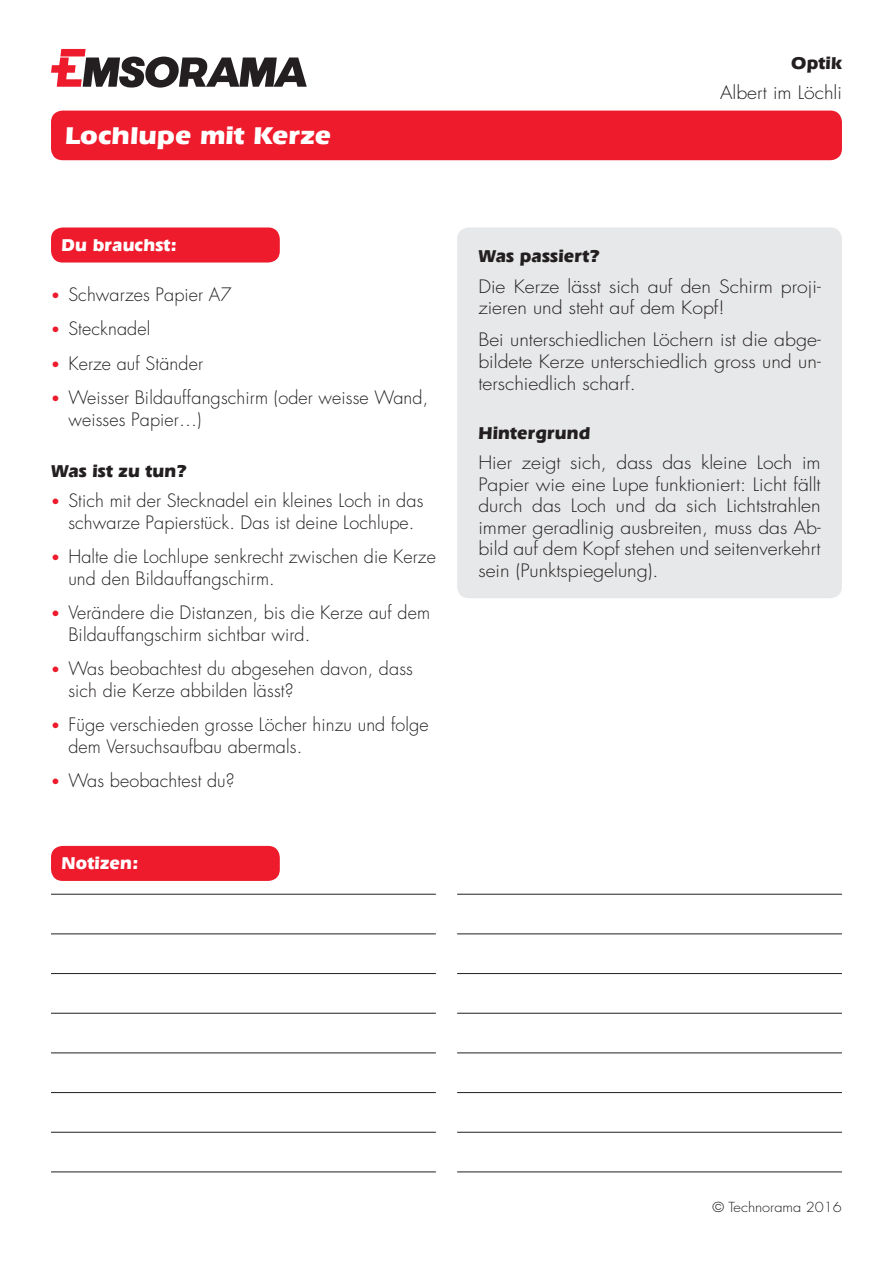
<style>
.page{position:relative;width:893px;height:1263px;background:#fff}
.page>*{position:absolute;margin:0;border:0;box-sizing:border-box;transform-origin:0 0}
.t1{font:700 25.5px "Eras IT Cby BT";color:#fff;scale:1.1 1}
.t2{font:300 18px/21.6px "Futura";letter-spacing:.01em;color:#231f20}
.t3{font:300 18px/21.6px "Futura";letter-spacing:.01em;color:#231f20;text-align:justify;scale:1.08 1}
.t4{font:700 18px "Eras IT Cby BT";letter-spacing:.01em;color:#231f20}
.t5{font:700 18px "Eras IT Cby BT";letter-spacing:.01em;color:#fff}
.t6{font:300 13.5px "Futura";color:#231f20;scale:1.08 1}
.s1{font-weight:400;font-size:15px;color:#ee1b2c}
</style>
<div class="page">
<div style="left:51px;top:111px;width:791px;height:49px;background:#ee1b2c;border-radius:12px"></div>
<svg style="left:51px;top:49px;width:256px;height:39px"></svg>
<div style="left:51px;top:227px;width:229px;height:36px;background:#ee1b2c;border-radius:12px"></div>
<div style="left:51px;top:846px;width:229px;height:35px;background:#ee1b2c;border-radius:12px"></div>
<hr style="left:51px;top:1013px;width:385px;height:1px;background:#231f20">
<hr style="left:51px;top:934px;width:385px;height:1px;background:#231f20">
<hr style="left:457px;top:1013px;width:385px;height:1px;background:#231f20">
<hr style="left:457px;top:934px;width:385px;height:1px;background:#231f20">
<hr style="left:51px;top:973px;width:385px;height:1px;background:#231f20">
<hr style="left:51px;top:894px;width:385px;height:1px;background:#231f20">
<hr style="left:457px;top:973px;width:385px;height:1px;background:#231f20">
<hr style="left:457px;top:894px;width:385px;height:1px;background:#231f20">
<hr style="left:51px;top:1053px;width:385px;height:1px;background:#231f20">
<hr style="left:457px;top:1053px;width:385px;height:1px;background:#231f20">
<hr style="left:51px;top:1092px;width:385px;height:1px;background:#231f20">
<hr style="left:457px;top:1092px;width:385px;height:1px;background:#231f20">
<hr style="left:51px;top:1132px;width:385px;height:1px;background:#231f20">
<hr style="left:457px;top:1132px;width:385px;height:1px;background:#231f20">
<hr style="left:51px;top:1172px;width:385px;height:1px;background:#231f20">
<hr style="left:457px;top:1172px;width:385px;height:1px;background:#231f20">
<div style="left:457px;top:227px;width:385px;height:371px;background:#e7e8e9;border-radius:12px"></div>
<h1 class="t1" style="left:65px;top:120px;width:243px">Lochlupe mit Kerze</h1>
<p class="t5" style="left:62px;top:234px;width:117px">Du brauchst:</p>
<p class="t2" style="left:51px;top:284px;width:182px"><span class="s1">•</span> Schwarzes Papier A7</p>
<p class="t2" style="left:51px;top:318px;width:101px"><span class="s1">•</span> Stecknadel</p>
<p class="t2" style="left:51px;top:352px;width:154px"><span class="s1">•</span> Kerze auf Ständer</p>
<p class="t2" style="left:68px;top:387px;width:361px;text-indent:-17px"><span class="s1">•</span> Weisser Bildauffangschirm (oder weisse Wand, weisses Papier…)</p>
<p class="t4" style="left:51px;top:460px;width:137px">Was ist zu tun?</p>
<p class="t2" style="left:51px;top:490px;width:374px;text-align:center"><span class="s1">•</span> Stich mit der Stecknadel ein kleines Loch in das schwarze Papierstück. Das ist deine Lochlupe.</p>
<p class="t2" style="left:68px;top:546px;width:369px;text-indent:-17px"><span class="s1">•</span> Halte die Lochlupe senkrecht zwischen die Kerze und den Bildauffangschirm.</p>
<p class="t2" style="left:68px;top:602px;width:363px;text-indent:-17px"><span class="s1">•</span> Verändere die Distanzen, bis die Kerze auf dem<br>Bildauffangschirm sichtbar wird.</p>
<p class="t2" style="left:68px;top:658px;width:346px;text-indent:-17px"><span class="s1">•</span> Was beobachtest du abgesehen davon, dass sich die Kerze abbilden lässt?</p>
<p class="t2" style="left:68px;top:714px;width:362px;text-indent:-17px"><span class="s1">•</span> Füge verschieden grosse Löcher hinzu und folge dem Versuchsaufbau abermals.</p>
<p class="t2" style="left:51px;top:770px;width:185px"><span class="s1">•</span> Was beobachtest du?</p>
<p class="t5" style="left:62px;top:852px;width:78px">Notizen:</p>
<p class="t4" style="left:791px;top:52px;width:52px">Optik</p>
<p class="t3" style="left:720px;top:82px;width:114px">Albert im Löchli</p>
<p class="t4" style="left:478px;top:245px;width:123px">Was passiert?</p>
<p class="t3" style="left:478px;top:275px;width:318px">Die Kerze lässt sich auf den Schirm proji&shy;zieren und steht auf dem Kopf!</p>
<p class="t3" style="left:478px;top:329px;width:318px">Bei unterschiedlichen Löchern ist die abge&shy;bildete Kerze unterschiedlich gross und un&shy;terschiedlich scharf.</p>
<p class="t4" style="left:478px;top:422px;width:114px">Hintergrund</p>
<p class="t3" style="left:478px;top:452px;width:318px">Hier zeigt sich, dass das kleine Loch im Papier wie eine Lupe funktioniert: Licht fällt durch das Loch und da sich Lichtstrahlen immer geradlinig ausbreiten, muss das Ab&shy;bild auf dem Kopf stehen und seitenverkehrt sein (Punktspiegelung).</p>
<p class="t6" style="left:712px;top:1198px;width:122px">© Technorama 2016</p>
</div>
